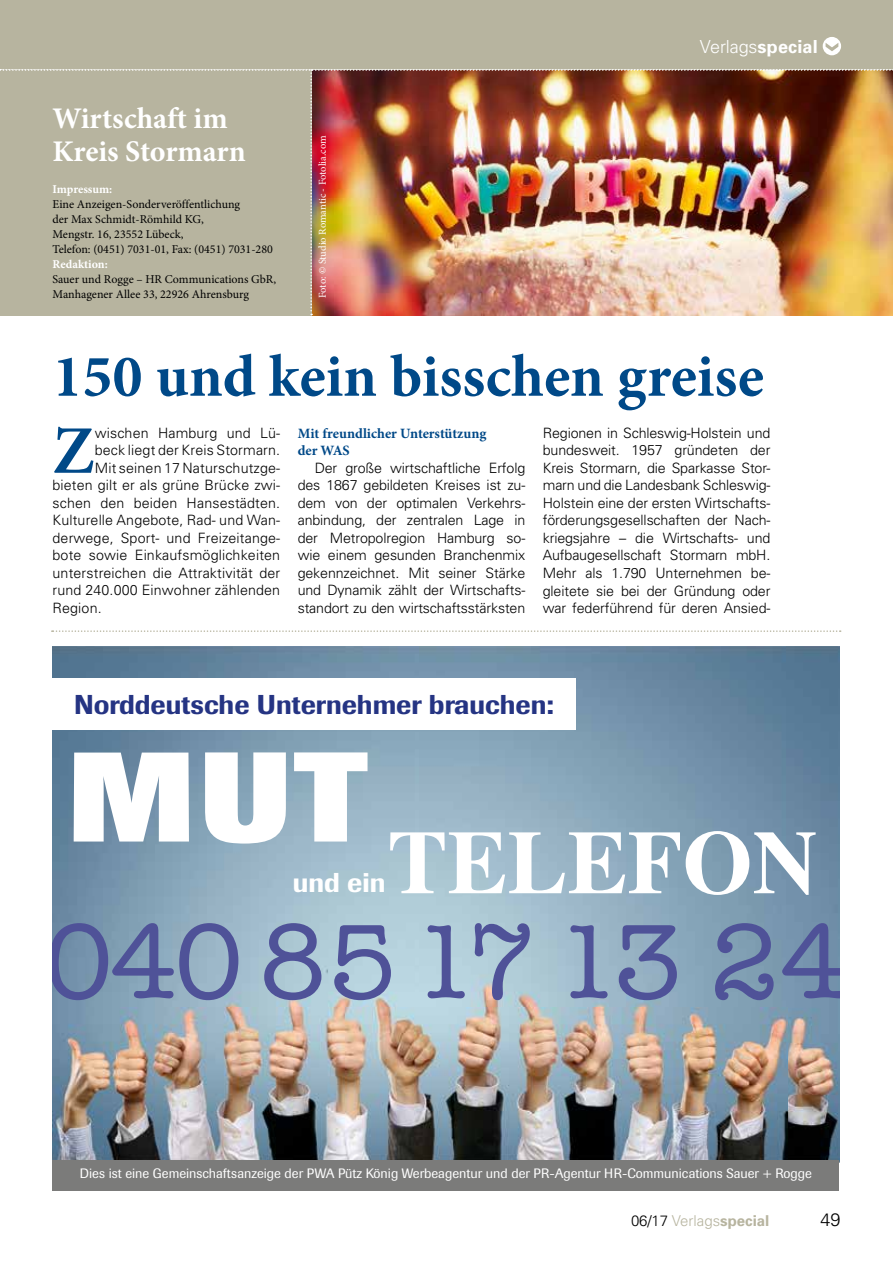
<style>
.page{position:relative;width:893px;height:1263px;background:#fff}
.page>*{position:absolute;margin:0;border:0;box-sizing:border-box;transform-origin:0 0}
.t1{font:800 126px "Imago";color:#fff}
.t2{font:500 105px "American Typewriter";letter-spacing:-.04em;color:#4f5298}
.t3{font:700 90px "Times";color:#fff}
.t4{font:700 68.1px "Minion";color:#004988}
.t5{font:700 60px "Minion Pro";color:#004988}
.t6{font:700 30px/33px "Minion Pro";color:#fff}
.t7{font:500 27px "Imago";color:#253483}
.t8{font:500 27px "Imago";color:#fff}
.t9{font:300 18px "Univers";letter-spacing:-.005em;color:#fff}
.t10{font:300 18px "Univers";color:#000}
.t11{font:300 15px "Univers";color:#b7b49f}
.t12{font:300 14.25px/17.5px "Univers";letter-spacing:.01em;color:#000;text-align:justify}
.t13{font:700 14.25px/17.5px "Minion Pro";color:#004988}
.t14{font:13.5px "Imago";color:#fff}
.t15{font:12px/15px "Minion Pro";color:#000}
.t16{font:700 12px "Minion Pro";letter-spacing:-.005em;color:#fff}
.t17{font:10.5px "Minion Pro";letter-spacing:-.005em;color:#fff}
.s1{font-weight:700}
.s2{color:#000}
</style>
<div class="page">
<div style="left:0;top:0;width:893px;height:70px;background:#b7b49f"></div>
<div style="left:823px;top:37px;width:18px;height:18px;background:#fff;border-radius:50%"></div>
<svg style="left:826px;top:43px;width:12px;height:8px"></svg>
<img style="left:0;top:69px;width:893px;height:246px">
<svg style="left:52px;top:630px;width:789px;height:2px"></svg>
<img style="left:53px;top:646px;width:786px;height:514px">
<div style="left:53px;top:678px;width:523px;height:52px;background:#fff"></div>
<div style="left:53px;top:1160px;width:786px;height:31px;background:#7b7b7a"></div>
<h3 class="t6" style="left:53px;top:101px;width:195px">Wirtschaft im<br>Kreis Stormarn</h3>
<p class="t16" style="left:53px;top:180px;width:61px">Impressum:</p>
<p class="t15" style="left:53px;top:196px;width:222px">Eine Anzeigen-Sonderveröffentlichung<br>der Max Schmidt-Römhild KG,<br>Mengstr. 16, 23552 Lübeck,<br>Telefon: (0451) 7031-01, Fax: (0451) 7031-280</p>
<p class="t16" style="left:53px;top:255px;width:57px">Redaktion:</p>
<p class="t15" style="left:53px;top:271px;width:225px">Sauer und Rogge – HR Communications GbR,<br>Manhagener Allee 33, 22926 Ahrensburg</p>
<p class="t17" style="left:315px;top:298px;width:164px;rotate:-90deg">Foto: © Studio Romantic - Fotolia.com</p>
<p class="t9" style="left:700px;top:35px;width:119px">Verlags<span class="s1">special</span></p>
<h3 class="t5" style="left:53px;top:334px;width:713px">150 und kein bisschen greise</h3>
<h3 class="t4" style="left:53px;top:416px;width:43px">Z</h3>
<p class="t12" style="left:95px;top:424px;width:187px">wischen Hamburg und Lü-</p>
<p class="t12" style="left:543px;top:424px;width:229px">Regionen in Schleswig-Holstein und bundesweit. 1957 gründeten der Kreis Stormarn, die Sparkasse Stor&shy;marn und die Landesbank Schleswig-Holstein eine der ersten Wirtschafts&shy;förderungsgesellschaften der Nach&shy;kriegsjahre – die Wirtschafts- und Aufbaugesellschaft Stormarn mbH.<br>Mehr als 1.790 Unternehmen be&shy;gleitete sie bei der Gründung oder war federführend für deren Ansied-</p>
<p class="t13" style="left:298px;top:424px;width:190px">Mit freundlicher Unterstützung der WAS</p>
<p class="t12" style="left:298px;top:459px;width:229px;text-indent:17px">Der große wirtschaftliche Erfolg des 1867 gebildeten Kreises ist zu&shy;dem von der optimalen Verkehrs&shy;anbindung, der zentralen Lage in der Metropolregion Hamburg so&shy;wie einem gesunden Branchenmix gekennzeichnet. Mit seiner Stärke und Dynamik zählt der Wirtschafts&shy;standort zu den wirtschaftsstärksten</p>
<p class="t12" style="left:95px;top:441px;width:187px">beck liegt der Kreis Stormarn.</p>
<p class="t12" style="left:95px;top:459px;width:187px">Mit seinen 17 Naturschutzge-</p>
<p class="t12" style="left:53px;top:476px;width:229px">bieten gilt er als grüne Brücke zwi-</p>
<p class="t12" style="left:53px;top:494px;width:229px">schen den beiden Hansestädten.</p>
<p class="t12" style="left:53px;top:511px;width:229px">Kulturelle Angebote, Rad- und Wan-</p>
<p class="t12" style="left:53px;top:529px;width:229px">derwege, Sport- und Freizeitange-</p>
<p class="t12" style="left:53px;top:546px;width:229px">bote sowie Einkaufsmöglichkeiten</p>
<p class="t12" style="left:53px;top:564px;width:229px">unterstreichen die Attraktivität der</p>
<p class="t12" style="left:53px;top:582px;width:229px">rund 240.000 Einwohner zählenden</p>
<p class="t12" style="left:53px;top:599px;width:51px">Region.</p>
<h3 class="t7" style="left:74px;top:688px;width:481px">Norddeutsche Unternehmer brauchen:</h3>
<h1 class="t1" style="left:68px;top:721px;width:301px">MUT</h1>
<h3 class="t8" style="left:293px;top:866px;width:94px">und ein</h3>
<h3 class="t3" style="left:387px;top:809px;width:432px">TELEFON</h3>
<h2 class="t2" style="left:44px;top:902px;width:806px">040 85 17 13 24</h2>
<p class="t14" style="left:80px;top:1165px;width:734px">Dies ist eine Gemeinschaftsanzeige der PWA Pütz König Werbeagentur und der PR-Agentur HR-Communications Sauer + Rogge</p>
<p class="t11" style="left:631px;top:1211px;width:140px"><span class="s2">06/17</span> Verlags<span class="s1">special</span></p>
<p class="t10" style="left:820px;top:1208px;width:22px">49</p>
</div>
